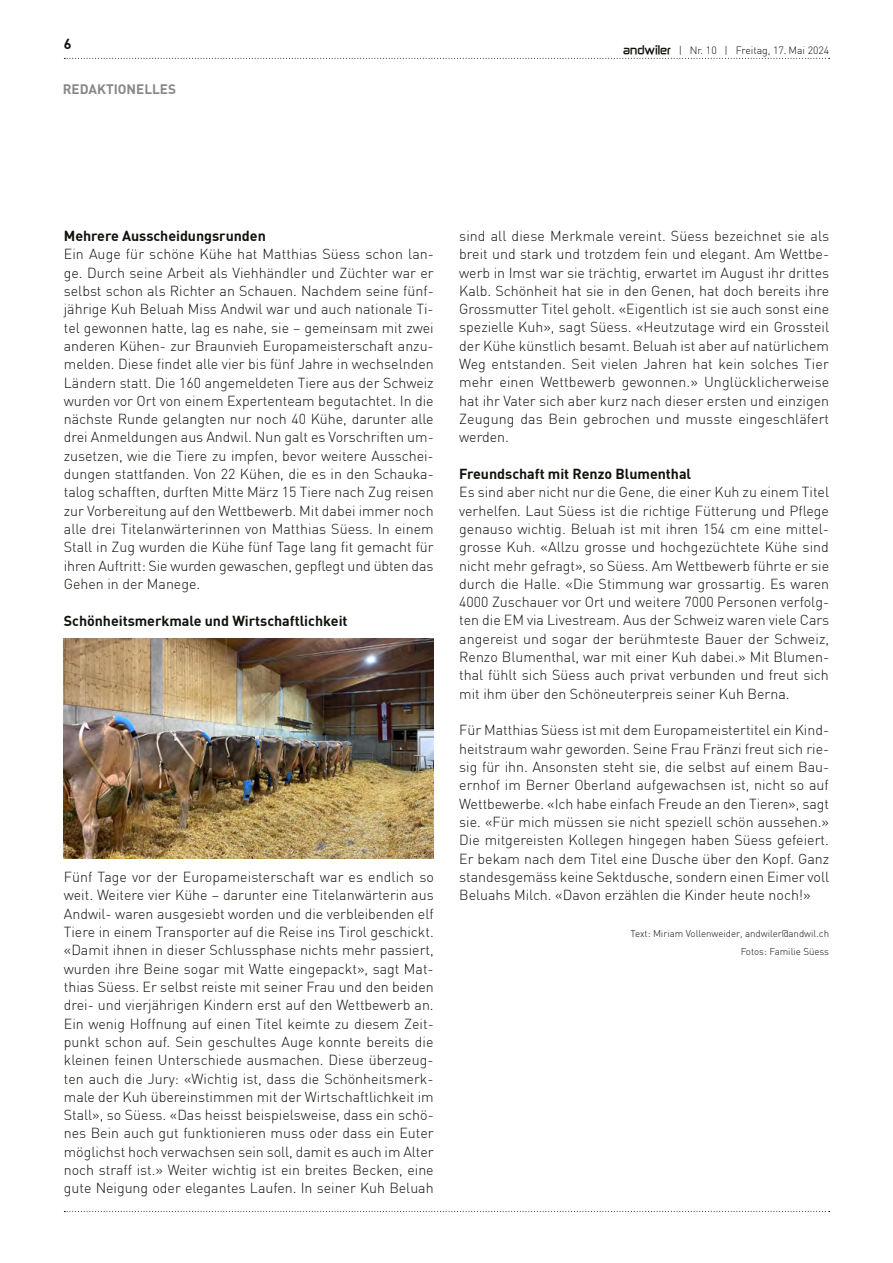
<style>
.page{position:relative;width:893px;height:1263px;background:#fff}
.page>*{position:absolute;margin:0;border:0;box-sizing:border-box;transform-origin:0 0}
.t1{font:300 14.25px/18.3px "DIN";color:#12120d;text-align:justify}
.t2{font:700 14.25px "DIN";color:#12120d}
.t3{font:700 13.5px "DIN";color:#878988}
.t4{font:300 10.5px "DIN";color:#12120d}
.t5{font:300 9.75px/18.3px "DIN";color:#12120d;text-align:right}
.s1{font-family:"Zekton";font-weight:700}
</style>
<div class="page">
<svg style="left:64px;top:58px;width:766px;height:1px"></svg>
<svg style="left:64px;top:1211px;width:766px;height:1px"></svg>
<img style="left:64px;top:639px;width:370px;height:219px">
<p class="t2" style="left:64px;top:35px;width:9px">6</p>
<p class="t3" style="left:63px;top:81px;width:115px">REDAKTIONELLES</p>
<p class="t4" style="left:623px;top:44px;width:207px"><span class="s1">andwiler</span> | Nr. 10 | Freitag, 17. Mai 2024</p>
<p class="t2" style="left:64px;top:227px;width:204px">Mehrere Ausscheidungsrunden</p>
<p class="t1" style="left:64px;top:245px;width:372px">Ein Auge für schöne Kühe hat Matthias Süess schon lan&shy;ge. Durch seine Arbeit als Viehhändler und Züchter war er selbst schon als Richter an Schauen. Nachdem seine fünf&shy;jährige Kuh Beluah Miss Andwil war und auch nationale Ti&shy;tel gewonnen hatte, lag es nahe, sie – gemeinsam mit zwei anderen Kühen- zur Braunvieh Europameisterschaft anzu&shy;melden. Diese findet alle vier bis fünf Jahre in wechselnden Ländern statt. Die 160 angemeldeten Tiere aus der Schweiz wurden vor Ort von einem Expertenteam begutachtet. In die nächste Runde gelangten nur noch 40 Kühe, darunter alle drei Anmeldungen aus Andwil. Nun galt es Vorschriften um&shy;zusetzen, wie die Tiere zu impfen, bevor weitere Ausschei&shy;dungen stattfanden. Von 22 Kühen, die es in den Schauka&shy;talog schafften, durften Mitte März 15 Tiere nach Zug reisen zur Vorbereitung auf den Wettbewerb. Mit dabei immer noch alle drei Titelanwärterinnen von Matthias Süess. In einem Stall in Zug wurden die Kühe fünf Tage lang fit gemacht für ihren Auftritt: Sie wurden gewaschen, gepflegt und übten das Gehen in der Manege.</p>
<p class="t2" style="left:64px;top:611px;width:285px">Schönheitsmerkmale und Wirtschaftlichkeit</p>
<p class="t1" style="left:64px;top:868px;width:372px">Fünf Tage vor der Europameisterschaft war es endlich so weit. Weitere vier Kühe – darunter eine Titelanwärterin aus Andwil- waren ausgesiebt worden und die verbleibenden elf Tiere in einem Transporter auf die Reise ins Tirol geschickt. «Damit ihnen in dieser Schlussphase nichts mehr passiert, wurden ihre Beine sogar mit Watte eingepackt», sagt Mat&shy;thias Süess. Er selbst reiste mit seiner Frau und den beiden drei- und vierjährigen Kindern erst auf den Wettbewerb an.<br>Ein wenig Hoffnung auf einen Titel keimte zu diesem Zeit&shy;punkt schon auf. Sein geschultes Auge konnte bereits die kleinen feinen Unterschiede ausmachen. Diese überzeug&shy;ten auch die Jury: «Wichtig ist, dass die Schönheitsmerk&shy;male der Kuh übereinstimmen mit der Wirtschaftlichkeit im Stall», so Süess. «Das heisst beispielsweise, dass ein schö&shy;nes Bein auch gut funktionieren muss oder dass ein Euter möglichst hoch verwachsen sein soll, damit es auch im Alter noch straff ist.» Weiter wichtig ist ein breites Becken, eine gute Neigung oder elegantes Laufen. In seiner Kuh Beluah</p>
<p class="t1" style="left:459px;top:226px;width:372px">sind all diese Merkmale vereint. Süess bezeichnet sie als breit und stark und trotzdem fein und elegant. Am Wettbe&shy;werb in Imst war sie trächtig, erwartet im August ihr drittes Kalb. Schönheit hat sie in den Genen, hat doch bereits ihre Grossmutter Titel geholt. «Eigentlich ist sie auch sonst eine spezielle Kuh», sagt Süess. «Heutzutage wird ein Grossteil der Kühe künstlich besamt. Beluah ist aber auf natürlichem Weg entstanden. Seit vielen Jahren hat kein solches Tier mehr einen Wettbewerb gewonnen.» Unglücklicherweise hat ihr Vater sich aber kurz nach dieser ersten und einzigen Zeugung das Bein gebrochen und musste eingeschläfert werden.</p>
<p class="t2" style="left:459px;top:464px;width:234px">Freundschaft mit Renzo Blumenthal</p>
<p class="t1" style="left:459px;top:483px;width:371px">Es sind aber nicht nur die Gene, die einer Kuh zu einem Titel verhelfen. Laut Süess ist die richtige Fütterung und Pflege genauso wichtig. Beluah ist mit ihren 154 cm eine mittel&shy;grosse Kuh. «Allzu grosse und hochgezüchtete Kühe sind nicht mehr gefragt», so Süess. Am Wettbewerb führte er sie durch die Halle. «Die Stimmung war grossartig. Es waren 4000 Zuschauer vor Ort und weitere 7000 Personen verfolg&shy;ten die EM via Livestream. Aus der Schweiz waren viele Cars angereist und sogar der berühmteste Bauer der Schweiz, Renzo Blumenthal, war mit einer Kuh dabei.» Mit Blumen&shy;thal fühlt sich Süess auch privat verbunden und freut sich mit ihm über den Schöneuterpreis seiner Kuh Berna.</p>
<p class="t1" style="left:459px;top:721px;width:371px">Für Matthias Süess ist mit dem Europameistertitel ein Kind&shy;heitstraum wahr geworden. Seine Frau Fränzi freut sich rie&shy;sig für ihn. Ansonsten steht sie, die selbst auf einem Bau&shy;ernhof im Berner Oberland aufgewachsen ist, nicht so auf Wettbewerbe. «Ich habe einfach Freude an den Tieren», sagt sie. «Für mich müssen sie nicht speziell schön aussehen.» Die mitgereisten Kollegen hingegen haben Süess gefeiert.<br>Er bekam nach dem Titel eine Dusche über den Kopf. Ganz standesgemäss keine Sektdusche, sondern einen Eimer voll Beluahs Milch. «Davon erzählen die Kinder heute noch!»</p>
<p class="t5" style="left:630px;top:924px;width:200px">Text: Miriam Vollenweider, andwiler@andwil.ch<br>Fotos: Familie Süess</p>
</div>
